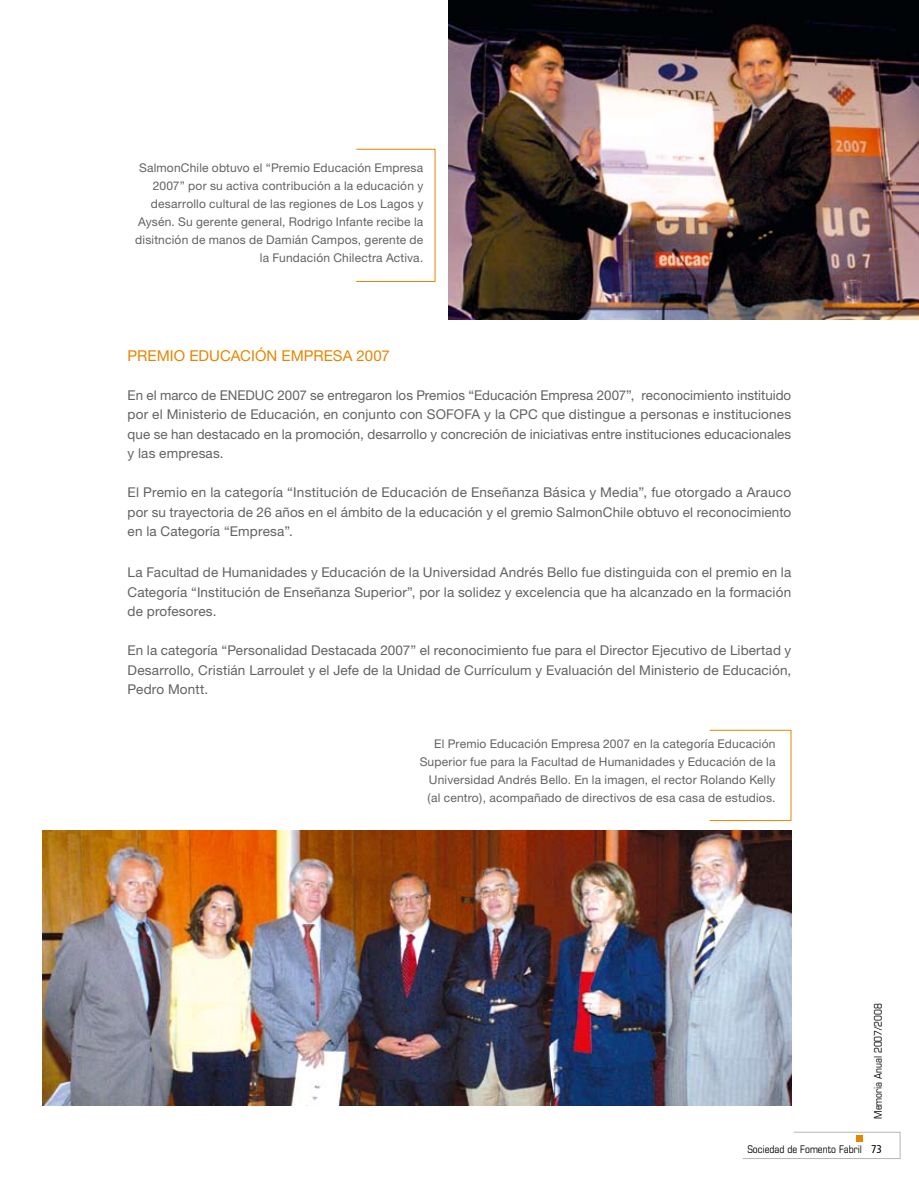
<style>
.page{position:relative;width:919px;height:1191px;background:#fff}
.page>*{position:absolute;margin:0;border:0;box-sizing:border-box;transform-origin:0 0}
.t1{font:15px "Helvetica Neue";color:#e68600}
.t2{font:13.5px/19.5px "Helvetica Neue";letter-spacing:.01em;color:#626262;text-align:justify}
.t3{font:12px/18px "Helvetica Neue";letter-spacing:.015em;color:#626262;text-align:right}
.t4{font:condensed 11.25px "Frutiger";color:#000}
.t5{font:condensed 10.5px "Eurostile";color:#000}
</style>
<div class="page">
<svg style="left:742px;top:1131px;width:158px;height:28px"></svg>
<img style="left:448px;top:0;width:470px;height:319px">
<img style="left:43px;top:830px;width:748px;height:276px">
<div style="left:709px;top:730px;width:82px;height:91px;border:1px solid #e68600"></div>
<p class="t3" style="left:135px;top:158px;width:289px">SalmonChile obtuvo el “Premio Educación Empresa 2007” por su activa contribución a la educación y desarrollo cultural de las regiones de Los Lagos y Aysén. Su gerente general, Rodrigo Infante recibe la disitnción de manos de Damián Campos, gerente de la Fundación Chilectra Activa.</p>
<p class="t1" style="left:128px;top:346px;width:20px">Premio</p>
<p class="t1" style="left:189px;top:346px;width:20px">Educaci</p>
<p class="t1" style="left:255px;top:346px;width:47px">ón Empresa</p>
<p class="t1" style="left:356px;top:346px;width:35px">2007</p>
<p class="t2" style="left:128px;top:385px;width:665px">En el marco de ENEDUC 2007 se entregaron los Premios “Educación Empresa 2007”, reconocimiento instituido por el Ministerio de Educación, en conjunto con SOFOFA y la CPC que distingue a personas e instituciones que se han destacado en la promoción, desarrollo y concreción de iniciativas entre instituciones educacionales y las empresas.</p>
<p class="t2" style="left:128px;top:482px;width:665px">El Premio en la categoría “Institución de Educación de Enseñanza Básica y Media”, fue otorgado a Arauco por su trayectoria de 26 años en el ámbito de la educación y el gremio SalmonChile obtuvo el reconocimiento en la Categoría “Empresa”.</p>
<p class="t2" style="left:128px;top:562px;width:665px">La Facultad de Humanidades y Educación de la Universidad Andrés Bello fue distinguida con el premio en la Categoría “Institución de Enseñanza Superior”, por la solidez y excelencia que ha alcanzado en la formación de profesores.</p>
<p class="t2" style="left:128px;top:640px;width:665px">En la categoría “Personalidad Destacada 2007” el reconocimiento fue para el Director Ejecutivo de Libertad y Desarrollo, Cristián Larroulet y el Jefe de la Unidad de Currículum y Evaluación del Ministerio de Educación, Pedro Montt.</p>
<p class="t3" style="left:419px;top:734px;width:357px">El Premio Educación Empresa 2007 en la categoría Educación Superior fue para la Facultad de Humanidades y Educación de la Universidad Andrés Bello. En la imagen, el rector Rolando Kelly (al centro), acompañado de directivos de esa casa de estudios.</p>
<p class="t5" style="left:747px;top:1143px;width:116px">Sociedad de Fomento Fabril</p>
<p class="t5" style="left:871px;top:1118px;width:117px;rotate:-90deg">Memoria Anual 2007/2008</p>
<p class="t4" style="left:871px;top:1142px;width:12px">73</p>
</div>
